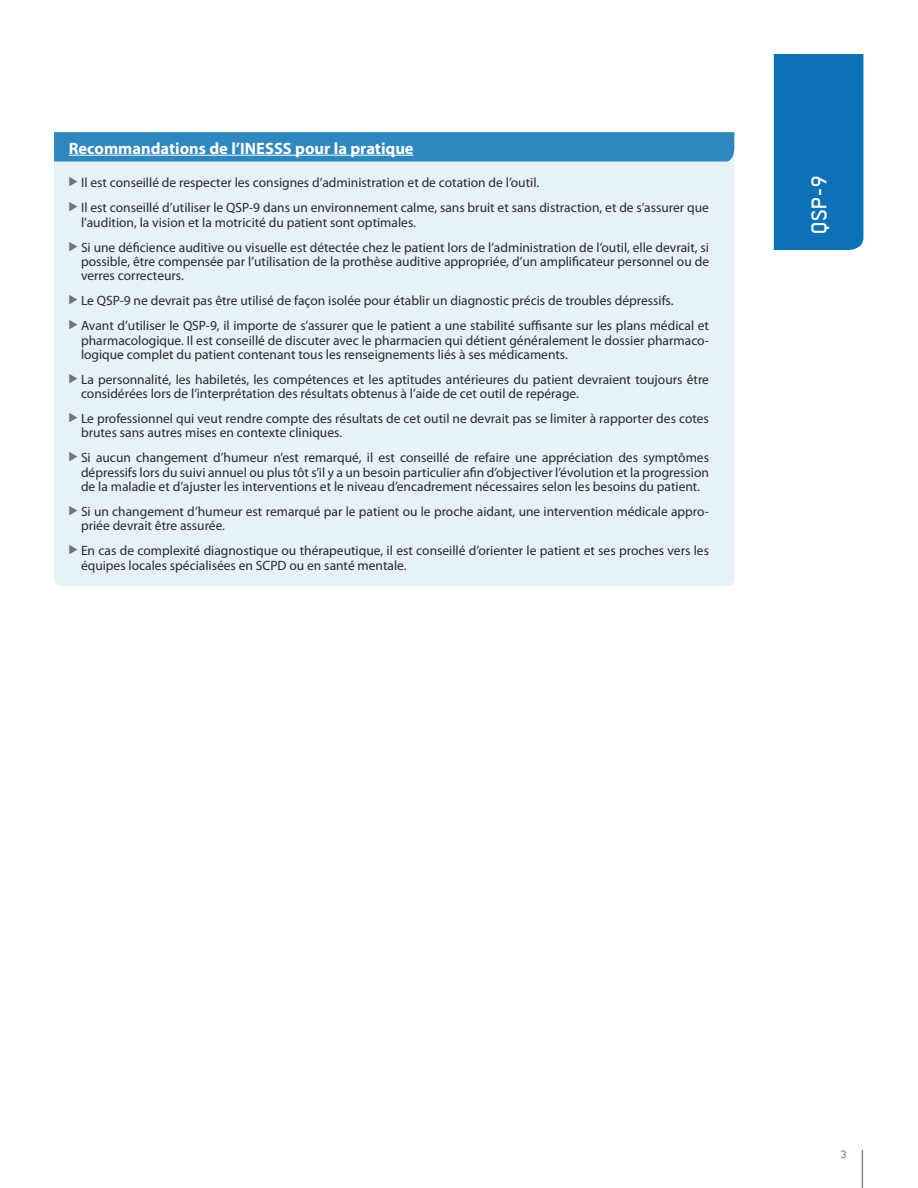
<style>
.page{position:relative;width:918px;height:1188px;background:#fff}
.page>*{position:absolute;margin:0;border:0;box-sizing:border-box;transform-origin:0 0}
.t1{font:500 24px "Regular";color:#fff}
.t2{font:700 16.5px "Myriad Pro";color:#fff}
.t3{font:13.5px/14.2px "Myriad Pro";color:#282829}
.t4{font:12px "Regular";color:#6b6c6e}
</style>
<div class="page">
<hr style="left:862px;top:1150px;width:1px;height:38px;background:#89898b">
<div style="left:54px;top:132px;width:680px;height:454px;background:#e7f1f8;border-radius:8px"></div>
<svg style="left:54px;top:132px;width:680px;height:30px;background:#3389c1"></svg>
<hr style="left:69px;top:155px;width:345px;height:1px;background:#fff">
<div style="left:774px;top:54px;width:89px;height:196px;background:#0b72b5"></div>
<p class="t2" style="left:69px;top:137px;width:346px">Recommandations de l’INESSS pour la pratique</p>
<p class="t3" style="left:81px;top:170px;width:630px;line-height:25px">Il est conseillé de respecter les consignes d’administration et de cotation de l’outil.<br>Il est conseillé d’utiliser le QSP-9 dans un environnement calme, sans bruit et sans distraction, et de s’assurer que</p>
<p class="t3" style="left:81px;top:209px;width:630px;line-height:25px">l’audition, la vision et la motricité du patient sont optimales.<br>Si une déficience auditive ou visuelle est détectée chez le patient lors de l’administration de l’outil, elle devrait, si</p>
<p class="t3" style="left:81px;top:254px;width:630px">possible, être compensée par l’utilisation de la prothèse auditive appropriée, d’un amplificateur personnel ou de verres correcteurs.</p>
<p class="t3" style="left:81px;top:288px;width:630px;line-height:25px">Le QSP-9 ne devrait pas être utilisé de façon isolée pour établir un diagnostic précis de troubles dépressifs.<br>Avant d’utiliser le QSP-9, il importe de s’assurer que le patient a une stabilité suffisante sur les plans médical et</p>
<p class="t3" style="left:81px;top:333px;width:630px">pharmacologique. Il est conseillé de discuter avec le pharmacien qui détient généralement le dossier pharmaco&shy;logique complet du patient contenant tous les renseignements liés à ses médicaments.</p>
<p class="t3" style="left:81px;top:372px;width:630px">La personnalité, les habiletés, les compétences et les aptitudes antérieures du patient devraient toujours être considérées lors de l’interprétation des résultats obtenus à l’aide de cet outil de repérage.</p>
<p class="t3" style="left:81px;top:411px;width:630px">Le professionnel qui veut rendre compte des résultats de cet outil ne devrait pas se limiter à rapporter des cotes brutes sans autres mises en contexte cliniques.</p>
<p class="t3" style="left:81px;top:451px;width:630px;text-align:justify">Si aucun changement d’humeur n’est remarqué, il est conseillé de refaire une appréciation des symptômes dépressifs lors du suivi annuel ou plus tôt s’il y a un besoin particulier afin d’objectiver l’évolution et la progression de la maladie et d’ajuster les interventions et le niveau d’encadrement nécessaires selon les besoins du patient.</p>
<p class="t3" style="left:81px;top:504px;width:630px">Si un changement d’humeur est remarqué par le patient ou le proche aidant, une intervention médicale appro&shy;priée devrait être assurée.</p>
<p class="t3" style="left:81px;top:543px;width:630px">En cas de complexité diagnostique ou thérapeutique, il est conseillé d’orienter le patient et ses proches vers les équipes locales spécialisées en SCPD ou en santé mentale.</p>
<h1 class="t1" style="left:806px;top:234px;width:61px;rotate:-90deg">QSP-9</h1>
<p class="t4" style="left:840px;top:1148px;width:7px">3</p>
</div>
